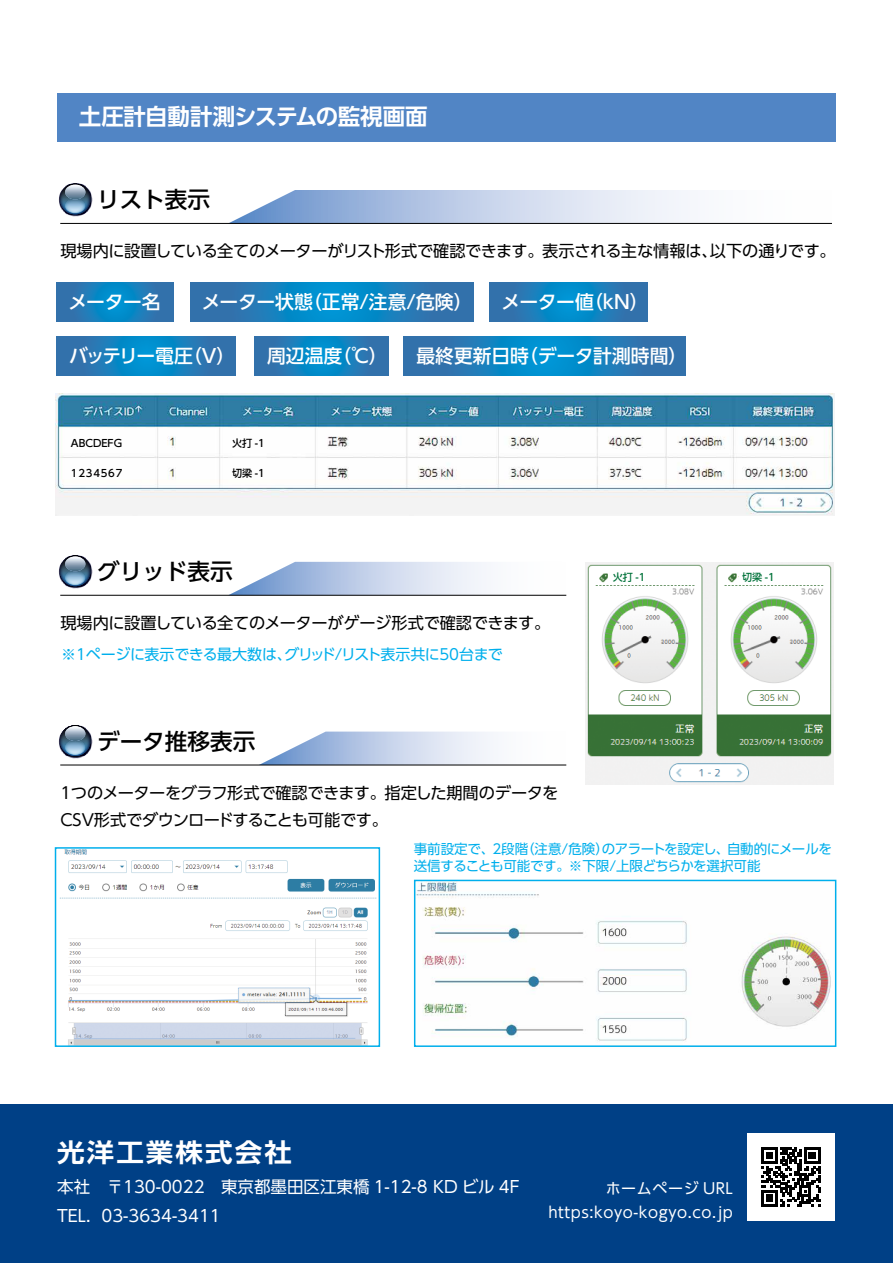
<style>
.page{position:relative;width:893px;height:1263px;background:#fff}
.page>*{position:absolute;margin:0;border:0;box-sizing:border-box;transform-origin:0 0}
.t1{font:700 25.5px "UD Shin Go Pro De";letter-spacing:.075em;color:#fff;scale:1.08 1}
.t2{font:500 22.65px "UD Shin Go Pro";color:#000}
.t3{font:700 22.5px "UD Shin Go Pro De";letter-spacing:-.02em;color:#fff}
.t4{font:500 18.9px "UD Shin Go Pro";color:#fff}
.t5{font:500 18.9px "UD Shin Go Pro";letter-spacing:-.095em;color:#fff}
.t6{font:16.5px/28.8px "UD Shin Go Pro";color:#fff}
.t7{font:16.2px/27.5px "UD Shin Go Pro";letter-spacing:-.025em;color:#000}
.t8{font:15px "UD Shin Go Pro";letter-spacing:-.03em;color:#00afec}
.t9{font:15px/23.1px "UD Shin Go Pro";letter-spacing:.04em;color:#fff;text-align:right}
.t10{font:13.5px/17.4px "UD Shin Go Pro";letter-spacing:-.02em;color:#00afec}
.t11{font:500 10.2px "UD Shin Go Pro";color:#000}
.t12{font:500 10.2px "UD Shin Go Pro";color:#00723a}
.t13{font:500 10.2px "UD Shin Go Pro";letter-spacing:.075em;color:#000}
</style>
<div class="page">
<div style="left:0;top:1104px;width:893px;height:159px;background:#004086"></div>
<div style="left:747px;top:1133px;width:87px;height:87px;background:#fff"></div>
<div style="left:57px;top:93px;width:779px;height:49px;background:#5185c5"></div>
<img style="left:60px;top:850px;width:317px;height:194px">
<svg style="left:228px;top:190px;width:604px;height:33px"></svg>
<hr style="left:60px;top:223px;width:772px;height:1px;background:#000">
<img style="left:59px;top:183px;width:34px;height:33px">
<svg style="left:60px;top:184px;width:31px;height:30px"></svg>
<svg style="left:60px;top:184px;width:31px;height:30px"></svg>
<svg style="left:65px;top:185px;width:20px;height:28px"></svg>
<svg style="left:228px;top:562px;width:338px;height:33px"></svg>
<hr style="left:60px;top:595px;width:506px;height:1px;background:#000">
<img style="left:59px;top:555px;width:34px;height:33px">
<svg style="left:60px;top:556px;width:31px;height:30px"></svg>
<svg style="left:60px;top:556px;width:31px;height:30px"></svg>
<svg style="left:65px;top:556px;width:20px;height:29px"></svg>
<svg style="left:259px;top:731px;width:307px;height:34px"></svg>
<hr style="left:60px;top:765px;width:506px;height:1px;background:#000">
<img style="left:59px;top:725px;width:34px;height:33px">
<svg style="left:60px;top:725px;width:31px;height:31px"></svg>
<svg style="left:60px;top:725px;width:31px;height:31px"></svg>
<svg style="left:65px;top:726px;width:20px;height:29px"></svg>
<svg style="left:57px;top:283px;width:116px;height:38px;background:#1c7eba"></svg>
<svg style="left:57px;top:337px;width:179px;height:38px;background:#1b7eba"></svg>
<svg style="left:255px;top:337px;width:134px;height:38px;background:#1b7eba"></svg>
<svg style="left:404px;top:337px;width:281px;height:38px;background:#1b7fbb"></svg>
<svg style="left:490px;top:283px;width:158px;height:38px;background:#1b7eba"></svg>
<svg style="left:190px;top:283px;width:284px;height:38px;background:#1b7fbb"></svg>
<img style="left:56px;top:393px;width:779px;height:123px">
<img style="left:585px;top:563px;width:249px;height:221px">
<div style="left:611px;top:570px;width:83px;height:14px;background:#fff"></div>
<div style="left:739px;top:570px;width:84px;height:14px;background:#fff"></div>
<img style="left:417px;top:883px;width:414px;height:158px">
<div style="left:55px;top:847px;width:325px;height:200px;border:2px solid #00afec"></div>
<div style="left:414px;top:880px;width:422px;height:167px;border:2px solid #00afec"></div>
<svg style="left:761px;top:1147px;width:60px;height:59px"></svg>
<h3 class="t3" style="left:79px;top:99px;width:350px">土圧計自動計測システムの監視画面</h3>
<h2 class="t2" style="left:97px;top:181px;width:114px">リスト表示</h2>
<p class="t7" style="left:60px;top:237px;width:659px">現場内に設置している全てのメーターがリスト形式で確認できます。表示される主な情報は、</p>
<p class="t7" style="left:710px;top:237px;width:128px">以下の通りです。</p>
<p class="t4" style="left:68px;top:286px;width:94px">メーター名</p>
<p class="t4" style="left:303px;top:286px;width:171px">（正常/注意/危険）</p>
<p class="t4" style="left:202px;top:286px;width:113px">メーター状態</p>
<p class="t4" style="left:584px;top:286px;width:66px">（kN(</p>
<p class="t4" style="left:502px;top:286px;width:94px">メーター値</p>
<p class="t5" style="left:69px;top:340px;width:125px">バッテリー電圧</p>
<p class="t4" style="left:183px;top:340px;width:54px">（V）</p>
<p class="t4" style="left:333px;top:340px;width:56px">（℃）</p>
<p class="t4" style="left:267px;top:340px;width:77px">周辺温度</p>
<p class="t4" style="left:519px;top:340px;width:170px">（データ計測時間(</p>
<p class="t4" style="left:416px;top:340px;width:114px">最終更新日時</p>
<p class="t11" style="left:71px;top:435px;width:53px">ABCDEFG</p>
<p class="t13" style="left:71px;top:464px;width:53px">1234567</p>
<p class="t11" style="left:232px;top:435px;width:34px">火打 -1</p>
<p class="t11" style="left:232px;top:464px;width:34px">切梁 -1</p>
<h2 class="t2" style="left:97px;top:553px;width:137px">グリッド表示</h2>
<p class="t7" style="left:60px;top:609px;width:492px">現場内に設置している全てのメーターがゲージ形式で確認できます。</p>
<p class="t8" style="left:284px;top:642px;width:220px">グリッド/リスト表示共に50台まで</p>
<p class="t8" style="left:61px;top:642px;width:232px">※1ページに表示できる最大数は、</p>
<h2 class="t2" style="left:97px;top:723px;width:160px">データ推移表示</h2>
<p class="t7" style="left:60px;top:778px;width:500px">1つのメーターをグラフ形式で確認できます。指定した期間のデータを<br>CSV形式でダウンロードすることも可能です。</p>
<p class="t12" style="left:613px;top:569px;width:34px">火打 -1</p>
<p class="t12" style="left:742px;top:569px;width:34px">切梁 -1</p>
<h1 class="t1" style="left:57px;top:1131px;width:219px">光洋工業株式会社</h1>
<p class="t10" style="left:521px;top:840px;width:89px">（注意/危険）</p>
<p class="t10" style="left:414px;top:840px;width:348px">事前設定で、2段階<br>送信することも可能です。※下限/上限どちらかを選択可能</p>
<p class="t10" style="left:727px;top:840px;width:107px">自動的にメールを</p>
<p class="t10" style="left:602px;top:840px;width:129px">のアラートを設定し、</p>
<p class="t6" style="left:101px;top:1172px;width:420px;text-indent:-44px">本社　〒130-0022　東京都墨田区江東橋 1-12-8 KD ビル 4F<br>03-3634-3411</p>
<p class="t6" style="left:57px;top:1201px;width:35px">TEL.</p>
<p class="t9" style="left:548px;top:1177px;width:186px">ホームページ URL https:koyo-kogyo.co.jp</p>
</div>
